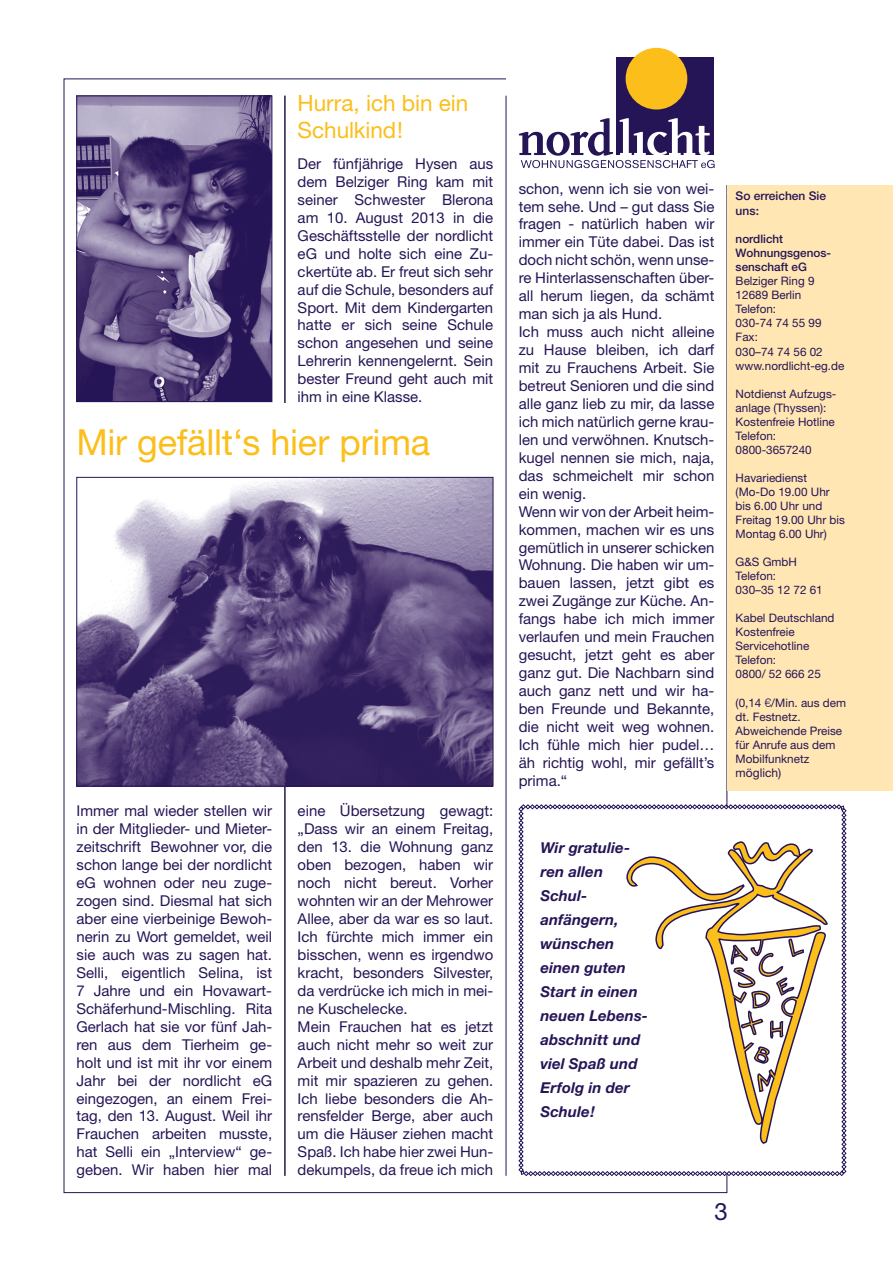
<style>
.page{position:relative;width:893px;height:1263px;background:#fff}
.page>*{position:absolute;margin:0;border:0;box-sizing:border-box;transform-origin:0 0}
.t1{font:36px "Helvetica Neue";letter-spacing:-.005em;color:#fbbe1a}
.t2{font:24px "Helvetica Neue";color:#261556}
.t3{font:22.5px/27px "Helvetica Neue";color:#fbbe1a}
.t4{font:15px/18px "Helvetica Neue";color:#261556}
.t5{font:italic 700 15px/24px "Helvetica Neue";letter-spacing:.005em;color:#261556}
.t6{font:500 12px/14.4px "Helvetica Neue";color:#261556}
.t7{font:12px "Helvetica Neue";color:#261556}
.t8{font:11.7px/14.1px "Helvetica Neue";color:#261556}
.t9{font:500 11.7px/14.1px "Helvetica Neue";color:#261556}
.s1{font-family:"Avant Garde IT Cby BT"}
</style>
<div class="page">
<hr style="left:285px;top:96px;width:1px;height:1080px;background:#261556">
<div style="left:616px;top:57px;width:98px;height:98px;background:#261556"></div>
<div style="left:626px;top:48px;width:61px;height:62px;background:#fbbe1a;border-radius:50%"></div>
<svg style="left:519px;top:118px;width:196px;height:50px"></svg>
<hr style="left:506px;top:96px;width:1px;height:1080px;background:#261556">
<div style="left:727px;top:185px;width:166px;height:605px;background:#ffe6b3"></div>
<img style="left:79px;top:98px;width:191px;height:302px">
<div style="left:77px;top:96px;width:195px;height:306px;border:1px solid #261556"></div>
<svg style="left:518px;top:804px;width:328px;height:372px"></svg>
<svg style="left:626px;top:841px;width:203px;height:304px"></svg>
<div style="left:283px;top:403px;width:5px;height:77px;background:#fff"></div>
<img style="left:79px;top:479px;width:412px;height:305px">
<div style="left:77px;top:477px;width:416px;height:309px;border:1px solid #261556"></div>
<h3 class="t3" style="left:298px;top:89px;width:172px">Hurra, ich bin ein<br>Schulkind!</h3>
<p class="t4" style="left:298px;top:154px;width:197px;text-align:justify">Der fünfjährige Hysen aus dem Belziger Ring kam mit seiner Schwester Blerona am 10. August 2013 in die Geschäftsstelle der nordlicht eG und holte sich eine Zu&shy;ckertüte ab. Er freut sich sehr auf die Schule, besonders auf Sport. Mit dem Kindergarten hatte er sich seine Schule schon angesehen und seine Lehrerin kennengelernt. Sein bester Freund geht auch mit ihm in eine Klasse.</p>
<h1 class="t1" style="left:77px;top:420px;width:355px">Mir gefällt‘s hier prima</h1>
<p class="t4" style="left:77px;top:802px;width:197px;text-align:justify">Immer mal wieder stellen wir in der Mitglieder- und Mieter&shy;zeitschrift Bewohner vor, die schon lange bei der nordlicht eG wohnen oder neu zuge&shy;zogen sind. Diesmal hat sich aber eine vierbeinige Bewoh&shy;nerin zu Wort gemeldet, weil sie auch was zu sagen hat.<br>Selli, eigentlich Selina, ist 7 Jahre und ein Hovawart-Schäferhund-Mischling. Rita Gerlach hat sie vor fünf Jah&shy;ren aus dem Tierheim ge&shy;holt und ist mit ihr vor einem Jahr bei der nordlicht eG eingezogen, an einem Frei&shy;tag, den 13. August. Weil ihr Frauchen arbeiten musste, hat Selli ein „Interview“ ge&shy;geben. Wir haben hier mal</p>
<p class="t4" style="left:298px;top:802px;width:197px">eine Übersetzung gewagt: „Dass wir an einem Freitag, den 13. die Wohnung ganz oben bezogen, haben wir noch nicht bereut. Vorher wohnten wir an der Mehrower<br>Allee, aber da war es so laut.<br>Ich fürchte mich immer ein bisschen, wenn es irgendwo kracht, besonders Silvester, da verdrücke ich mich in mei&shy;ne Kuschelecke.<br>Mein Frauchen hat es jetzt auch nicht mehr so weit zur<br>Arbeit und deshalb mehr Zeit, mit mir spazieren zu gehen.<br>Ich liebe besonders die Ah&shy;rensfelder Berge, aber auch um die Häuser ziehen macht<br>Spaß. Ich habe hier zwei Hun&shy;dekumpels, da freue ich mich</p>
<p class="t4" style="left:519px;top:179px;width:197px">schon, wenn ich sie von wei&shy;tem sehe. Und – gut dass Sie fragen - natürlich haben wir immer ein Tüte dabei. Das ist doch nicht schön, wenn unse&shy;re Hinterlassenschaften über&shy;all herum liegen, da schämt man sich ja als Hund.<br>Ich muss auch nicht alleine zu Hause bleiben, ich darf mit zu Frauchens Arbeit. Sie betreut Senioren und die sind alle ganz lieb zu mir, da lasse ich mich natürlich gerne krau&shy;len und verwöhnen. Knutsch&shy;kugel nennen sie mich, naja, das schmeichelt mir schon ein wenig.<br>Wenn wir von der Arbeit heim&shy;kommen, machen wir es uns gemütlich in unserer schicken<br>Wohnung. Die haben wir um&shy;bauen lassen, jetzt gibt es zwei Zugänge zur Küche. An&shy;fangs habe ich mich immer verlaufen und mein Frauchen gesucht, jetzt geht es aber ganz gut. Die Nachbarn sind auch ganz nett und wir ha&shy;ben Freunde und Bekannte, die nicht weit weg wohnen.<br>Ich fühle mich hier pudel… äh richtig wohl, mir gefällt’s prima.“</p>
<p class="t6" style="left:736px;top:189px;width:92px">So erreichen Sie uns:</p>
<p class="t9" style="left:736px;top:232px;width:97px">nordlicht<br>Wohnungsgenos&shy;senschaft eG</p>
<p class="t8" style="left:736px;top:274px;width:110px">Belziger Ring 9<br>12689 Berlin<br>Telefon:<br>030-74 74 55 99<br>Fax:<br>030–74 74 56 02 www.nordlicht-eg.de</p>
<p class="t8" style="left:736px;top:386px;width:102px">Notdienst Aufzugs&shy;anlage (Thyssen):<br>Kostenfreie Hotline<br>Telefon:<br>0800-3657240</p>
<p class="t8" style="left:736px;top:470px;width:111px">Havariedienst (Mo-Do 19.00 Uhr bis 6.00 Uhr und<br>Freitag 19.00 Uhr bis<br>Montag 6.00 Uhr)</p>
<p class="t8" style="left:736px;top:555px;width:89px">G&amp;S GmbH<br>Telefon:<br>030–35 12 72 61</p>
<p class="t8" style="left:736px;top:611px;width:100px">Kabel Deutschland<br>Kostenfreie<br>Servicehotline<br>Telefon:<br>0800/ 52 666 25</p>
<p class="t8" style="left:736px;top:695px;width:112px">(0,14 <span class="s1">€</span>/Min. aus dem dt. Festnetz.<br>Abweichende Preise für Anrufe aus dem<br>Mobilfunknetz</p>
<p class="t7" style="left:736px;top:766px;width:47px">möglich)</p>
<p class="t5" style="left:540px;top:835px;width:109px">Wir gratulie&shy;ren allen<br>Schul&shy;anfängern, wünschen einen guten<br>Start in einen neuen Lebens&shy;abschnitt und viel Spaß und<br>Erfolg in der<br>Schule!</p>
<h2 class="t2" style="left:714px;top:1197px;width:15px">3</h2>
</div>
